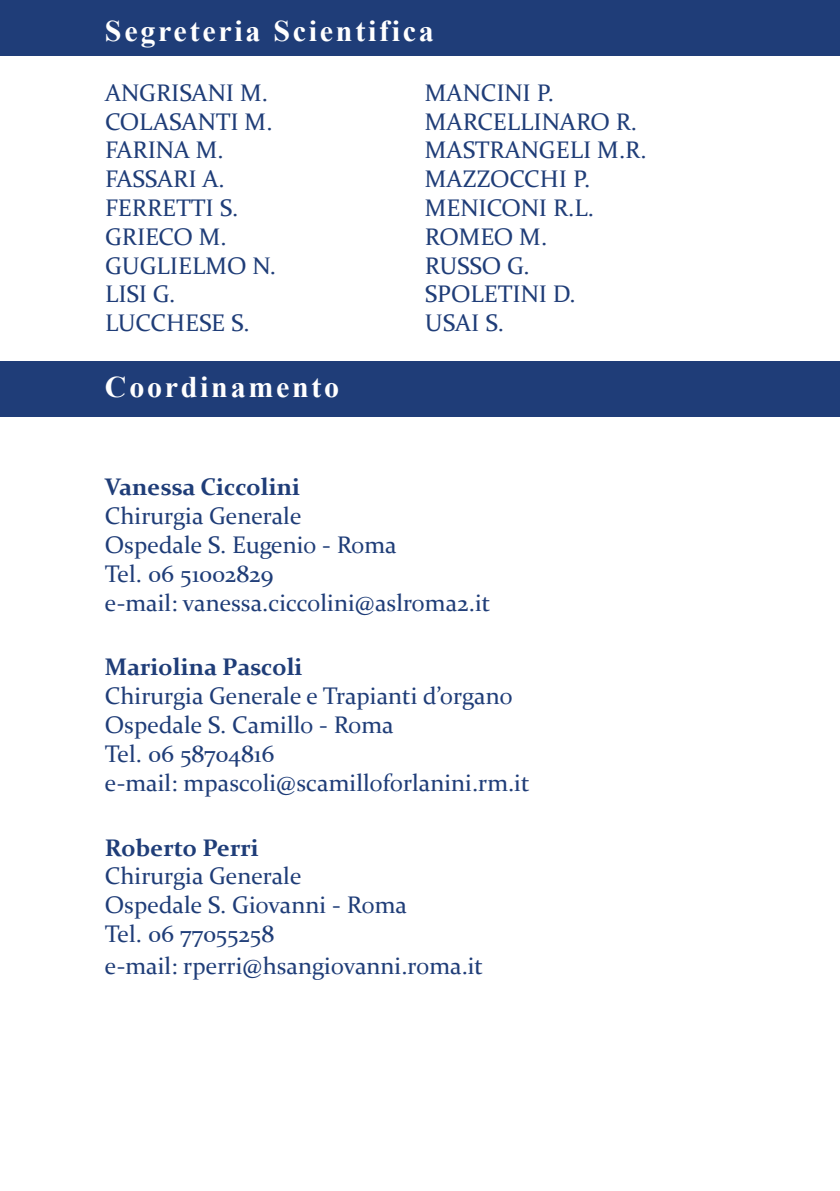
<style>
.page{position:relative;width:840px;height:1191px;background:#fff}
.page>*{position:absolute;margin:0;border:0;box-sizing:border-box;transform-origin:0 0}
.t1{font:700 30px "Times New Roman";letter-spacing:.09em;color:#fff}
.t2{font:24px/28.8px "Constantia";color:#1f3d78}
.t3{font:700 24px "Constantia";color:#1f3d78}
</style>
<div class="page">
<div style="left:0;top:361px;width:839px;height:55px;background:#1f3d78"></div>
<hr style="left:839px;top:361px;width:1px;height:55px;background:#1f3d78">
<div style="left:0;top:0;width:839px;height:55px;background:#1f3d78"></div>
<hr style="left:839px;top:0;width:1px;height:55px;background:#1f3d78">
<hr style="left:839px;top:805px;width:1px;height:56px;background:#1f3d78">
<p class="t1" style="left:105px;top:10px;width:330px">Segreteria Scientifica</p>
<p class="t2" style="left:105px;top:77px;width:172px">ANGRISANI M.<br>COLASANTI M.<br>FARINA M.<br>FASSARI A.<br>FERRETTI S.<br>GRIECO M.<br>GUGLIELMO N.<br>LISI G.<br>LUCCHESE S.</p>
<p class="t2" style="left:424px;top:77px;width:223px">MANCINI P.<br>MARCELLINARO R.<br>MASTRANGELI M.R.<br>MAZZOCCHI P.<br>MENICONI R.L.<br>ROMEO M.<br>RUSSO G.<br>SPOLETINI D.<br>USAI S.</p>
<p class="t1" style="left:105px;top:366px;width:236px">Coordinamento</p>
<p class="t3" style="left:105px;top:471px;width:196px">Vanessa Ciccolini</p>
<p class="t2" style="left:105px;top:500px;width:386px">Chirurgia Generale<br>Ospedale S. Eugenio - Roma<br>Tel. 06 51002829<br>e-mail: vanessa.ciccolini@aslroma2.it</p>
<p class="t3" style="left:105px;top:651px;width:199px">Mariolina Pascoli</p>
<p class="t2" style="left:105px;top:680px;width:426px">Chirurgia Generale e Trapianti d’organo<br>Ospedale S. Camillo - Roma<br>Tel. 06 58704816<br>e-mail: mpascoli@scamilloforlanini.rm.it</p>
<p class="t3" style="left:105px;top:831px;width:155px">Roberto Perri</p>
<p class="t2" style="left:105px;top:860px;width:303px">Chirurgia Generale<br>Ospedale S. Giovanni - Roma<br>Tel. 06 77055258</p>
<p class="t2" style="left:105px;top:950px;width:379px">e-mail: rperri@hsangiovanni.roma.it</p>
</div>
